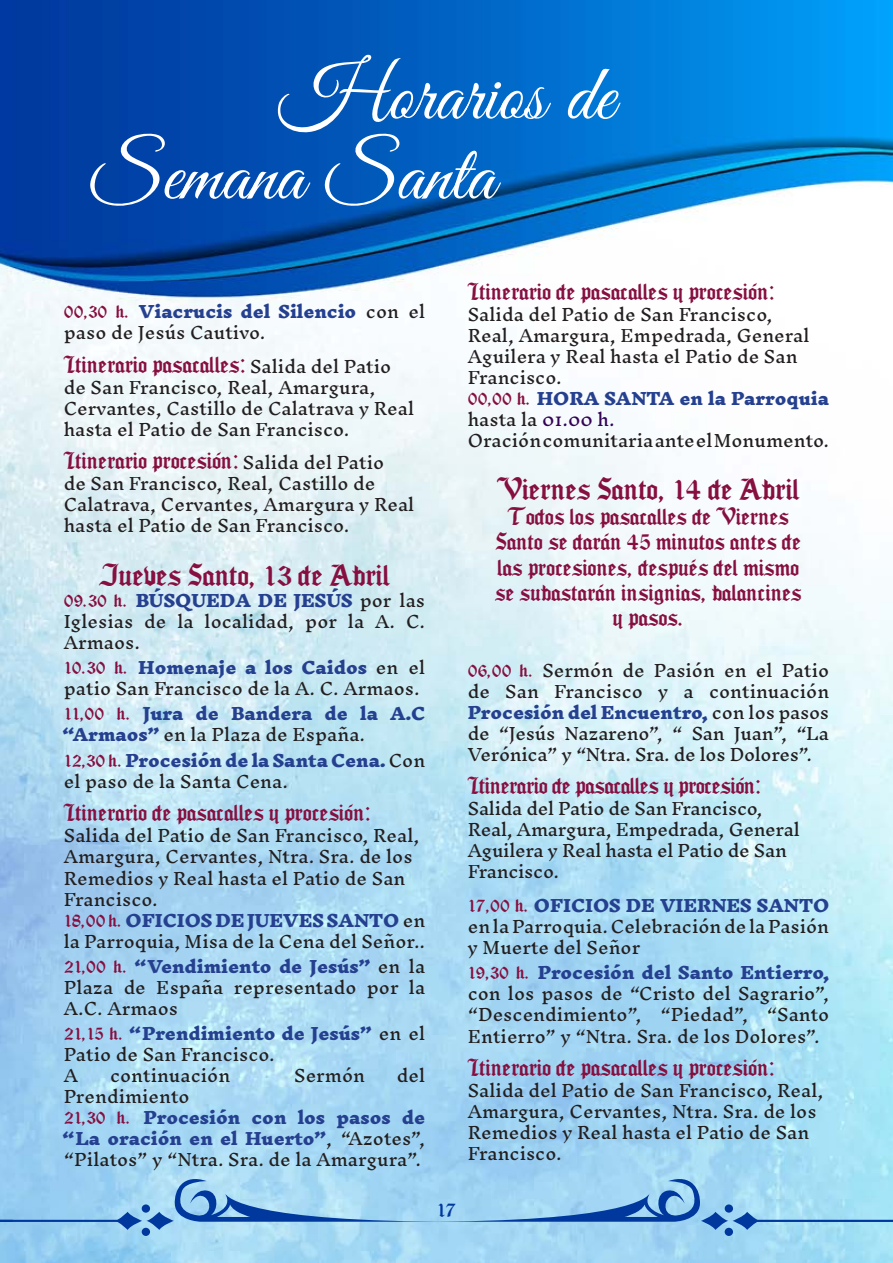
<style>
.page{position:relative;width:893px;height:1263px;background:#fff}
.page>*{position:absolute;margin:0;border:0;box-sizing:border-box;transform-origin:0 0}
.t1{font:79.65px/79.8px "Great Vibes";color:#fff}
.t2{font:27px "Seagramtfb";color:#860f40}
.t3{font:21px/25.2px "Seagramtfb";color:#860f40;text-align:center}
.t4{font:21px "Seagramtfb";letter-spacing:-.02em;color:#860f40}
.t5{font:18px "Seagramtfb";color:#00389e}
.t6{font:16.5px/21px "Inknut Antiqua";color:#231f20}
.t7{font:900 16.5px/21px "Inknut Antiqua";color:#25408f}
.t8{font:16.5px/21px "Inknut Antiqua";letter-spacing:-.02em;color:#231f20}
.s1{font-family:"Seagramtfb";color:#860f40}
.s2{font-weight:900;color:#25408f}
.s3{font-family:"Inknut Antiqua";font-size:16.5px;color:#231f20}
.s4{font-family:"Seagramtfb";font-weight:400;color:#860f40}
.s5{font-weight:400;color:#231f20}
.s6{color:#340356}
</style>
<div class="page">
<img style="left:0;top:0;width:893px;height:1263px">
<svg style="left:733px;top:1212px;width:27px;height:18px"></svg>
<svg style="left:701px;top:1212px;width:27px;height:18px"></svg>
<div style="left:725px;top:1204px;width:8px;height:9px;background:#00389e;border-radius:50%"></div>
<div style="left:725px;top:1228px;width:8px;height:8px;background:#00389e;border-radius:50%"></div>
<svg style="left:174px;top:1173px;width:527px;height:49px"></svg>
<svg style="left:115px;top:1212px;width:27px;height:18px"></svg>
<svg style="left:146px;top:1212px;width:28px;height:18px"></svg>
<div style="left:142px;top:1204px;width:8px;height:9px;background:#00389e;border-radius:50%"></div>
<div style="left:142px;top:1228px;width:8px;height:8px;background:#00389e;border-radius:50%"></div>
<hr style="left:753px;top:1220px;width:140px;height:2px;background:#00389e">
<hr style="left:0;top:1220px;width:133px;height:2px;background:#00389e">
<h1 class="t1" style="left:90px;top:61px;width:526px;text-indent:188px">Horarios de<br>Semana Santa</h1>
<p class="t6" style="left:64px;top:302px;width:363px"><span class="s1">00,30 h.</span> <span class="s2">Viacrucis del Silencio</span> con el paso de Jesús Cautivo.</p>
<p class="t3" style="left:64px;top:352px;width:329px">Itinerario pasacalles: <span class="s3">Salida del Patio</span></p>
<p class="t6" style="left:64px;top:377px;width:352px">de San Francisco, Real, Amargura,<br>Cervantes, Castillo de Calatrava y Real hasta el Patio de San Francisco.</p>
<p class="t3" style="left:64px;top:449px;width:322px">Itinerario procesión: <span class="s3">Salida del Patio</span></p>
<p class="t6" style="left:64px;top:474px;width:352px">de San Francisco, Real, Castillo de<br>Calatrava, Cervantes, Amargura y Real hasta el Patio de San Francisco.</p>
<h2 class="t2" style="left:99px;top:558px;width:292px">Jueves Santo, 13 de Abril</h2>
<p class="t6" style="left:64px;top:591px;width:363px;text-align:justify"><span class="s1">09.30 h.</span> <span class="s2">BÚSQUEDA DE JESÚS</span> por las Iglesias de la localidad, por la A. C.<br>Armaos.</p>
<p class="t6" style="left:64px;top:658px;width:363px"><span class="s1">10.30 h.</span> <span class="s2">Homenaje a los Caidos</span> en el patio San Francisco de la A. C. Armaos.</p>
<p class="t7" style="left:64px;top:704px;width:363px"><span class="s4">11,00 h.</span> Jura de Bandera de la A.C “Armaos” <span class="s5">en la Plaza de España.</span></p>
<p class="t7" style="left:64px;top:750px;width:363px"><span class="s4">12,30 h.</span> Procesión de la Santa Cena. <span class="s5">Con el paso de la Santa Cena.</span></p>
<p class="t3" style="left:64px;top:801px;width:308px">Itinerario de pasacalles y procesión:</p>
<p class="t6" style="left:64px;top:826px;width:363px">Salida del Patio de San Francisco, Real, Amargura, Cervantes, Ntra. Sra. de los Remedios y Real hasta el Patio de San Francisco.<br><span class="s1">18,00 h.</span> <span class="s2">OFICIOS DE JUEVES SANTO</span> en la Parroquia, Misa de la Cena del Señor..</p>
<p class="t6" style="left:64px;top:956px;width:363px;text-align:justify"><span class="s1">21,00 h.</span> <span class="s2">“Vendimiento de Jesús”</span> en la Plaza de España representado por la A.C. Armaos</p>
<p class="t6" style="left:64px;top:1024px;width:363px"><span class="s1">21,15 h.</span> <span class="s2">“Prendimiento de Jesús”</span> en el<br>Patio de San Francisco.<br>A</p>
<p class="t6" style="left:110px;top:1066px;width:122px">continuación</p>
<p class="t6" style="left:294px;top:1066px;width:72px">Sermón</p>
<p class="t6" style="left:397px;top:1066px;width:30px">del</p>
<p class="t6" style="left:64px;top:1087px;width:363px">Prendimiento<br><span class="s1">21,30 h.</span> <span class="s2">Procesión con los pasos de “La oración en el Huerto”</span>, “Azotes”, “Pilatos” y “Ntra. Sra. de la Amargura”.</p>
<p class="t3" style="left:468px;top:279px;width:308px">Itinerario de pasacalles y procesión:</p>
<p class="t6" style="left:468px;top:304px;width:363px">Salida del Patio de San Francisco,<br>Real, Amargura, Empedrada, General<br>Aguilera y Real hasta el Patio de San<br>Francisco.<br><span class="s1">00,00 h.</span> <span class="s2">HORA SANTA en la Parroquia </span>hasta la <span class="s6">01.00 h.<br></span>Oración comunitaria ante el Monumento.</p>
<h2 class="t2" style="left:497px;top:472px;width:304px">Viernes Santo, 14 de Abril</h2>
<p class="t3" style="left:495px;top:505px;width:308px">Todos los pasacalles de Viernes<br>Santo se darán 45 minutos antes de las procesiones, después del mismo se subastarán insignias, balancines y pasos.</p>
<p class="t6" style="left:468px;top:660px;width:363px;text-align:justify"><span class="s1">06,00 h.</span> Sermón de Pasión en el Patio de San Francisco y a continuación <span class="s2">Procesión del Encuentro,</span> con los pasos de “Jesús Nazareno”, “ San Juan”, “La Verónica” y “Ntra. Sra. de los Dolores”.</p>
<p class="t4" style="left:468px;top:773px;width:295px">Itinerario de pasacalles y procesión:</p>
<p class="t8" style="left:468px;top:799px;width:333px">Salida del Patio de San Francisco,<br>Real, Amargura, Empedrada, General<br>Aguilera y Real hasta el Patio de San<br>Francisco.</p>
<p class="t6" style="left:468px;top:896px;width:363px;text-align:justify"><span class="s1">17,00 h.</span> <span class="s2">OFICIOS DE VIERNES SANTO </span>en la Parroquia. Celebración de la Pasión y Muerte del Señor</p>
<p class="t6" style="left:468px;top:963px;width:363px;text-align:justify"><span class="s1">19,30 h.</span> <span class="s2">Procesión del Santo Entierro, </span>con los pasos de “Cristo del Sagrario”, “Descendimiento”, “Piedad”, “Santo Entierro” y “Ntra. Sra. de los Dolores”.</p>
<p class="t3" style="left:468px;top:1055px;width:308px">Itinerario de pasacalles y procesión:</p>
<p class="t6" style="left:468px;top:1081px;width:357px">Salida del Patio de San Francisco, Real,<br>Amargura, Cervantes, Ntra. Sra. de los<br>Remedios y Real hasta el Patio de San<br>Francisco.</p>
<p class="t5" style="left:437px;top:1198px;width:21px">17</p>
</div>
